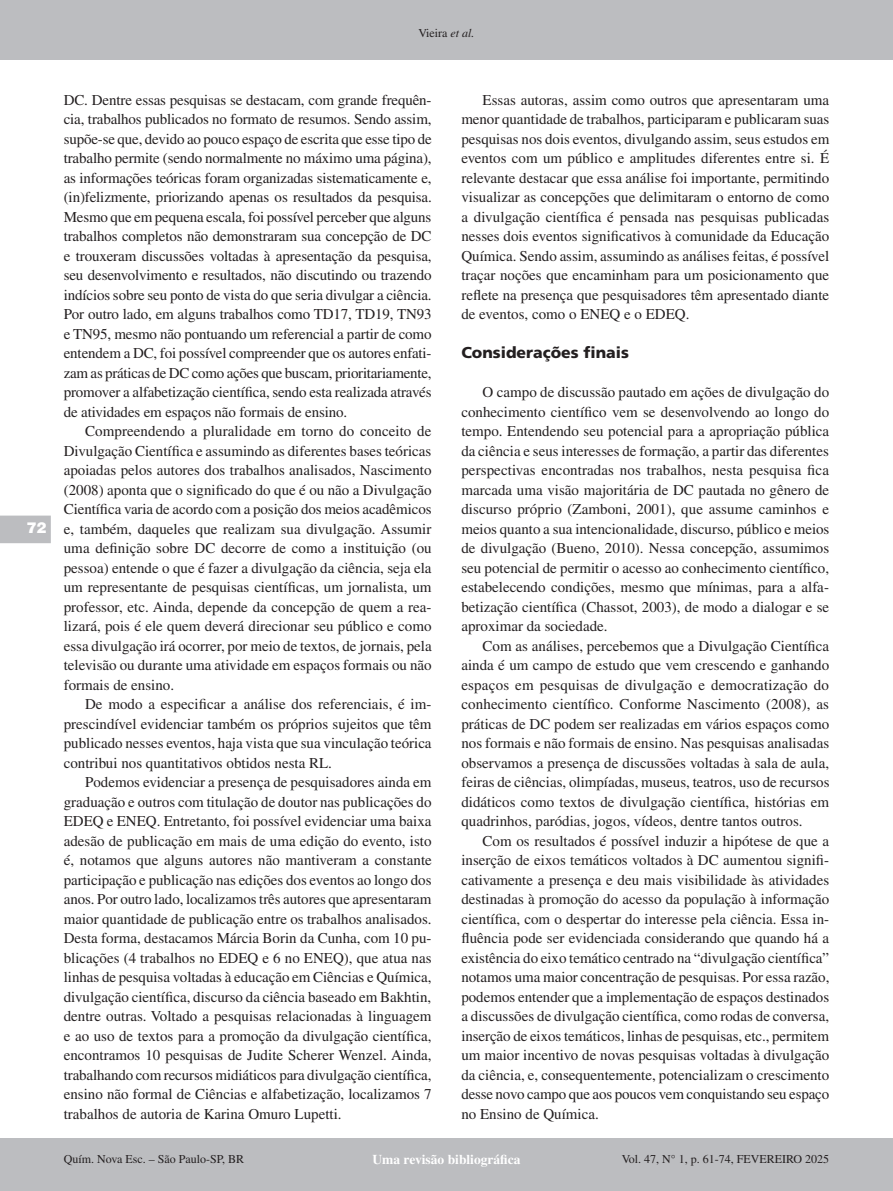
<style>
.page{position:relative;width:893px;height:1191px;background:#fff}
.page>*{position:absolute;margin:0;border:0;box-sizing:border-box;transform-origin:0 0}
.Sessão{font:900 15.75px "Frutiger LT Std";color:#231f20}
.t1{font:15px/19.5px "Times LT Std";color:#231f20;text-align:justify}
.t2{font:900 15px "Swiss 721 BT";color:#fff}
.t3{font:700 13.5px "Times LT Std";color:#fff}
.t4{font:12px "Times LT Std";color:#231f20}
.s1{font-style:italic}
</style>
<div class="page">
<div style="left:0;top:0;width:893px;height:60px;background:#bcbdc0"></div>
<div style="left:0;top:1138px;width:893px;height:53px;background:#bcbdc0"></div>
<svg style="left:0;top:515px;width:51px;height:28px"></svg>
<p class="t4" style="left:418px;top:27px;width:58px">Vieira <span class="s1">et al.</span></p>
<p class="t2" style="left:27px;top:518px;width:21px">72</p>
<p class="t1" style="left:64px;top:90px;width:370px">DC. Dentre essas pesquisas se destacam, com grande frequên&shy;cia, trabalhos publicados no formato de resumos. Sendo assim, supõe-se que, devido ao pouco espaço de escrita que esse tipo de trabalho permite (sendo normalmente no máximo uma página), as informações teóricas foram organizadas sistematicamente e, (in)felizmente, priorizando apenas os resultados da pesquisa.<br>Mesmo que em pequena escala, foi possível perceber que alguns trabalhos completos não demonstraram sua concepção de DC e trouxeram discussões voltadas à apresentação da pesquisa, seu desenvolvimento e resultados, não discutindo ou trazendo indícios sobre seu ponto de vista do que seria divulgar a ciência.<br>Por outro lado, em alguns trabalhos como TD17, TD19, TN93 e TN95, mesmo não pontuando um referencial a partir de como entendem a DC, foi possível compreender que os autores enfati&shy;zam as práticas de DC como ações que buscam, prioritariamente, promover a alfabetização científica, sendo esta realizada através de atividades em espaços não formais de ensino.</p>
<p class="t1" style="left:64px;top:421px;width:370px;text-indent:21px">Compreendendo a pluralidade em torno do conceito de Divulgação Científica e assumindo as diferentes bases teóricas apoiadas pelos autores dos trabalhos analisados, Nascimento (2008) aponta que o significado do que é ou não a Divulgação Científica varia de acordo com a posição dos meios acadêmicos e, também, daqueles que realizam sua divulgação. Assumir uma definição sobre DC decorre de como a instituição (ou pessoa) entende o que é fazer a divulgação da ciência, seja ela um representante de pesquisas científicas, um jornalista, um professor, etc. Ainda, depende da concepção de quem a rea&shy;lizará, pois é ele quem deverá direcionar seu público e como essa divulgação irá ocorrer, por meio de textos, de jornais, pela televisão ou durante uma atividade em espaços formais ou não formais de ensino.</p>
<p class="t1" style="left:64px;top:694px;width:369px;text-indent:21px">De modo a especificar a análise dos referenciais, é im&shy;prescindível evidenciar também os próprios sujeitos que têm publicado nesses eventos, haja vista que sua vinculação teórica contribui nos quantitativos obtidos nesta RL.</p>
<p class="t1" style="left:64px;top:772px;width:370px;text-indent:21px">Podemos evidenciar a presença de pesquisadores ainda em graduação e outros com titulação de doutor nas publicações do EDEQ e ENEQ. Entretanto, foi possível evidenciar uma baixa adesão de publicação em mais de uma edição do evento, isto é, notamos que alguns autores não mantiveram a constante participação e publicação nas edições dos eventos ao longo dos anos. Por outro lado, localizamos três autores que apresentaram maior quantidade de publicação entre os trabalhos analisados.<br>Desta forma, destacamos Márcia Borin da Cunha, com 10 pu&shy;blicações (4 trabalhos no EDEQ e 6 no ENEQ), que atua nas linhas de pesquisa voltadas à educação em Ciências e Química, divulgação científica, discurso da ciência baseado em Bakhtin, dentre outras. Voltado a pesquisas relacionadas à linguagem e ao uso de textos para a promoção da divulgação científica, encontramos 10 pesquisas de Judite Scherer Wenzel. Ainda, trabalhando com recursos midiáticos para divulgação científica, ensino não formal de Ciências e alfabetização, localizamos 7 trabalhos de autoria de Karina Omuro Lupetti.</p>
<p class="t1" style="left:461px;top:90px;width:369px;text-indent:21px">Essas autoras, assim como outros que apresentaram uma menor quantidade de trabalhos, participaram e publicaram suas pesquisas nos dois eventos, divulgando assim, seus estudos em eventos com um público e amplitudes diferentes entre si. É relevante destacar que essa análise foi importante, permitindo visualizar as concepções que delimitaram o entorno de como a divulgação científica é pensada nas pesquisas publicadas nesses dois eventos significativos à comunidade da Educação Química. Sendo assim, assumindo as análises feitas, é possível traçar noções que encaminham para um posicionamento que reflete na presença que pesquisadores têm apresentado diante de eventos, como o ENEQ e o EDEQ.</p>
<p class="Sessão" style="left:461px;top:343px;width:169px">Considerações finais</p>
<p class="t1" style="left:461px;top:382px;width:370px;text-indent:21px">O campo de discussão pautado em ações de divulgação do conhecimento científico vem se desenvolvendo ao longo do tempo. Entendendo seu potencial para a apropriação pública da ciência e seus interesses de formação, a partir das diferentes perspectivas encontradas nos trabalhos, nesta pesquisa fica marcada uma visão majoritária de DC pautada no gênero de discurso próprio (Zamboni, 2001), que assume caminhos e meios quanto a sua intencionalidade, discurso, público e meios de divulgação (Bueno, 2010). Nessa concepção, assumimos seu potencial de permitir o acesso ao conhecimento científico, estabelecendo condições, mesmo que mínimas, para a alfa&shy;betização científica (Chassot, 2003), de modo a dialogar e se aproximar da sociedade.</p>
<p class="t1" style="left:461px;top:636px;width:370px;text-indent:21px">Com as análises, percebemos que a Divulgação Científica ainda é um campo de estudo que vem crescendo e ganhando espaços em pesquisas de divulgação e democratização do conhecimento científico. Conforme Nascimento (2008), as práticas de DC podem ser realizadas em vários espaços como nos formais e não formais de ensino. Nas pesquisas analisadas observamos a presença de discussões voltadas à sala de aula, feiras de ciências, olimpíadas, museus, teatros, uso de recursos didáticos como textos de divulgação científica, histórias em quadrinhos, paródias, jogos, vídeos, dentre tantos outros.</p>
<p class="t1" style="left:461px;top:831px;width:370px;text-indent:21px">Com os resultados é possível induzir a hipótese de que a inserção de eixos temáticos voltados à DC aumentou signifi&shy;cativamente a presença e deu mais visibilidade às atividades destinadas à promoção do acesso da população à informação científica, com o despertar do interesse pela ciência. Essa in&shy;fluência pode ser evidenciada considerando que quando há a existência do eixo temático centrado na “divulgação científica” notamos uma maior concentração de pesquisas. Por essa razão, podemos entender que a implementação de espaços destinados a discussões de divulgação científica, como rodas de conversa, inserção de eixos temáticos, linhas de pesquisas, etc., permitem um maior incentivo de novas pesquisas voltadas à divulgação da ciência, e, consequentemente, potencializam o crescimento desse novo campo que aos poucos vem conquistando seu espaço no Ensino de Química.</p>
<p class="t4" style="left:64px;top:1152px;width:182px">Quím. Nova Esc. – São Paulo-SP, BR</p>
<p class="t3" style="left:372px;top:1151px;width:150px">Uma revisão bibliográfica</p>
<p class="t4" style="left:622px;top:1152px;width:209px">Vol. 47, N° 1, p. 61-74, FEVEREIRO 2025</p>
</div>
